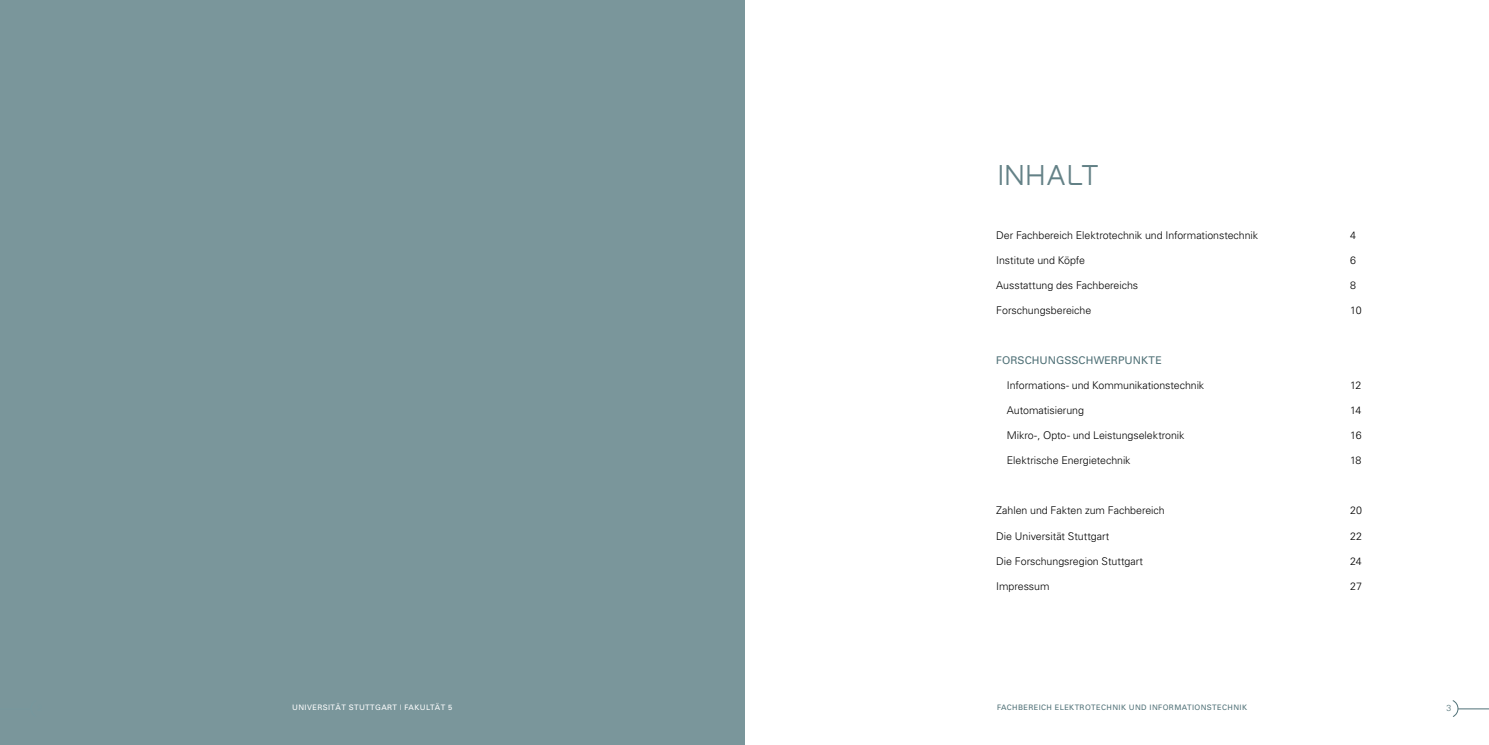
<style>
.page{position:relative;width:1489px;height:745px;background:#fff}
.page>*{position:absolute;margin:0;border:0;box-sizing:border-box;transform-origin:0 0}
.t1{font:300 35px "Exo";letter-spacing:-.005em;color:#507177}
.t2{font:300 10.62px "Univers";letter-spacing:-.005em;color:#000}
.t3{font:10.62px "Univers";color:#507177}
.t4{font:300 8.75px "Univers";color:#507177}
.t5{font:7.5px "Univers";letter-spacing:.05em;color:#507177}
.t6{font:7.5px "Univers";letter-spacing:.05em;color:#fff}
</style>
<div class="page">
<hr style="left:1457px;top:708px;width:31px;height:1px;background:#507177">
<svg style="left:1452px;top:700px;width:5px;height:16px"></svg>
<div style="left:0;top:0;width:744px;height:744px;background:#7a969b"></div>
<p class="t6" style="left:292px;top:702px;width:162px">UNIVERSITÄT STUTTGART | FAKULTÄT 5</p>
<h1 class="t1" style="left:996px;top:150px;width:104px">inhalt</h1>
<p class="t2" style="left:996px;top:229px;width:263px">Der Fachbereich Elektrotechnik und Informationstechnik</p>
<p class="t2" style="left:1349px;top:229px;width:7px">4</p>
<p class="t2" style="left:996px;top:254px;width:90px">Institute und Köpfe</p>
<p class="t2" style="left:1349px;top:254px;width:7px">6</p>
<p class="t2" style="left:996px;top:279px;width:143px">Ausstattung des Fachbereichs</p>
<p class="t2" style="left:1349px;top:279px;width:7px">8</p>
<p class="t2" style="left:996px;top:304px;width:97px">Forschungsbereiche</p>
<p class="t2" style="left:1349px;top:304px;width:13px">10</p>
<p class="t3" style="left:996px;top:353px;width:167px">FORSCHUNGSSCHWERPUNKTE</p>
<p class="t2" style="left:1006px;top:379px;width:199px">Informations- und Kommunikationstechnik</p>
<p class="t2" style="left:1349px;top:379px;width:13px">12</p>
<p class="t2" style="left:1006px;top:404px;width:79px">Automatisierung</p>
<p class="t2" style="left:1349px;top:404px;width:13px">14</p>
<p class="t2" style="left:1006px;top:429px;width:179px">Mikro-, Opto- und Leistungselektronik</p>
<p class="t2" style="left:1349px;top:429px;width:13px">16</p>
<p class="t2" style="left:1006px;top:454px;width:125px">Elektrische Energietechnik</p>
<p class="t2" style="left:1349px;top:454px;width:13px">18</p>
<p class="t2" style="left:996px;top:504px;width:170px">Zahlen und Fakten zum Fachbereich</p>
<p class="t2" style="left:1349px;top:504px;width:13px">20</p>
<p class="t2" style="left:996px;top:529px;width:115px">Die Universität Stuttgart</p>
<p class="t2" style="left:1349px;top:529px;width:13px">22</p>
<p class="t2" style="left:996px;top:554px;width:148px">Die Forschungsregion Stuttgart</p>
<p class="t2" style="left:1349px;top:554px;width:13px">24</p>
<p class="t2" style="left:996px;top:579px;width:55px">Impressum</p>
<p class="t2" style="left:1349px;top:579px;width:13px">27</p>
<p class="t5" style="left:997px;top:702px;width:251px">FACHBEREICH ELEKTROTECHNIK UND INFORMATIONSTECHNIK</p>
<p class="t4" style="left:1446px;top:702px;width:6px">3</p>
</div>
